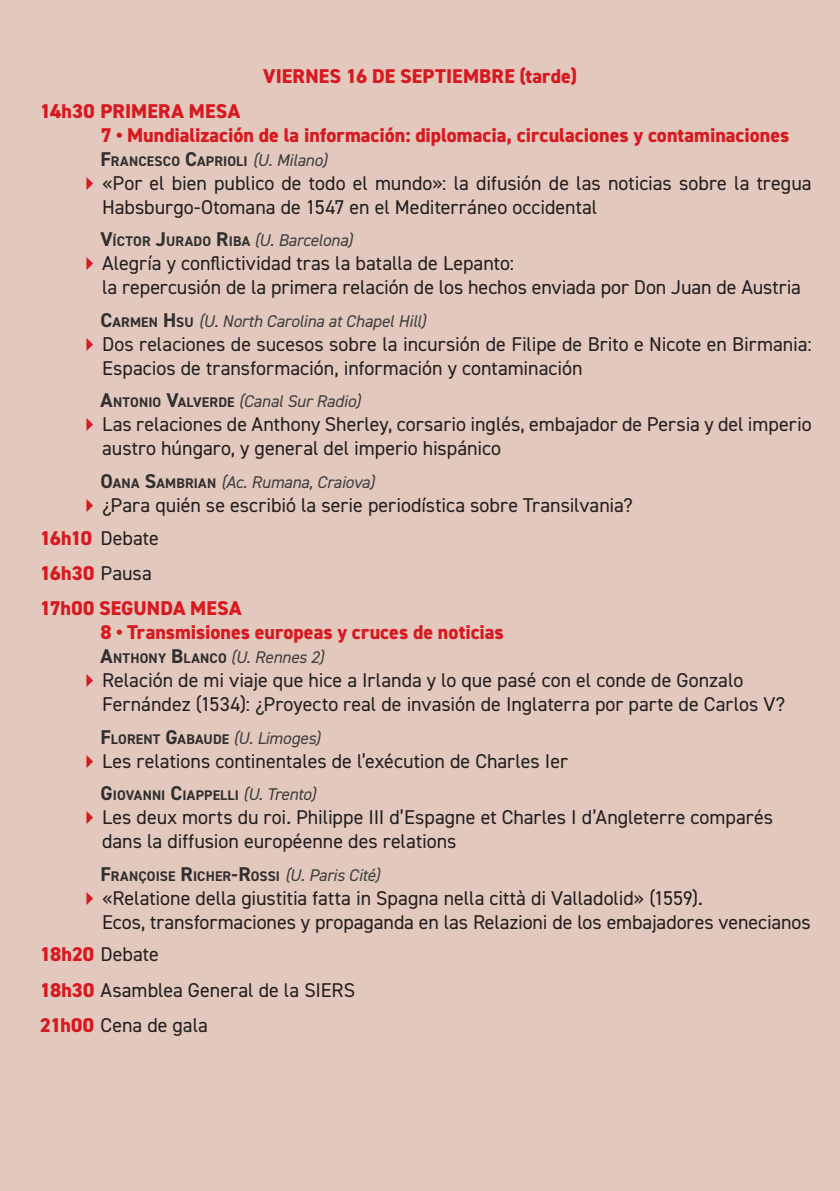
<style>
.page{position:relative;width:840px;height:1191px;background:#fff}
.page>*{position:absolute;margin:0;border:0;box-sizing:border-box;transform-origin:0 0}
.t1{font:20px/24px "DIN2014";color:#231f20}
.t2{font:800 20px "DIN2014";color:#e21a21}
.t3{font:700 20px "DIN2014";color:#312f30}
.t4{font:italic 17px "DIN2014";letter-spacing:-.01em;color:#3e3e3f}
.t5{font:700 14px "DIN2014";letter-spacing:.015em;color:#312f30}
.s1{font-size:20px}
.s2{font-weight:400;font-style:italic;font-size:17px;color:#3e3e3f}
.s3{font-weight:700;font-style:normal;font-size:20px;color:#312f30}
.s4{font-weight:700;font-style:normal;font-size:14px;color:#312f30}
.s5{font-weight:800;color:#e21a21}
.s6{font-weight:400;color:#231f20}
</style>
<div class="page">
<div style="left:0;top:0;width:839px;height:1191px;background:#e3c8bd"></div>
<p class="t2" style="left:263px;top:62px;width:315px">VIERNES 16 DE SEPTIEMBRE (tarde)</p>
<p class="t2" style="left:40px;top:98px;width:202px">14h30 PRIMERA MESA</p>
<p class="t2" style="left:100px;top:122px;width:690px">7 • Mundialización de la información: diplomacia, circulaciones y contaminaciones</p>
<p class="t5" style="left:100px;top:152px;width:228px"><span class="s1">F</span>RANCESCO <span class="s1">C</span>APRIOLI <span class="s2">(U. Milano)</span></p>
<p class="t1" style="left:102px;top:171px;width:710px">«Por el bien publico de todo el mundo»: la difusión de las noticias sobre la tregua<br>Habsburgo-Otomana de 1547 en el Mediterráneo occidental</p>
<p class="t3" style="left:40px;top:226px;width:38px">V</p>
<p class="t5" style="left:112px;top:232px;width:241px">ÍCTOR <span class="s1">J</span>URADO <span class="s1">R</span>IBA <span class="s2">(U. Barcelona)</span></p>
<p class="t1" style="left:102px;top:251px;width:700px">Alegría y conflictividad tras la batalla de Lepanto:<br>la repercusión de la primera relación de los hechos enviada por Don Juan de Austria</p>
<p class="t4" style="left:100px;top:310px;width:327px"><span class="s3">C</span><span class="s4">ARMEN</span> <span class="s3">H</span><span class="s4">SU</span> (U. North Carolina at Chapel Hill)</p>
<p class="t1" style="left:102px;top:332px;width:710px">Dos relaciones de sucesos sobre la incursión de Filipe de Brito e Nicote en Birmania:<br>Espacios de transformación, información y contaminación</p>
<p class="t4" style="left:100px;top:391px;width:261px"><span class="s3">A</span><span class="s4">NTONIO</span> <span class="s3">V</span><span class="s4">ALVERDE</span> (Canal Sur Radio)</p>
<p class="t1" style="left:102px;top:412px;width:710px">Las relaciones de Anthony Sherley, corsario inglés, embajador de Persia y del imperio austro húngaro, y general del imperio hispánico</p>
<p class="t3" style="left:40px;top:468px;width:38px">O</p>
<p class="t4" style="left:113px;top:471px;width:263px"><span class="s4">ANA</span> <span class="s3">S</span><span class="s4">AMBRIAN</span> (Ac. Rumana, Craiova)</p>
<p class="t1" style="left:102px;top:493px;width:532px">¿Para quién se escribió la serie periodística sobre Transilvania?</p>
<p class="t1" style="left:40px;top:525px;width:120px"><span class="s5">16h10</span> Debate</p>
<p class="t2" style="left:40px;top:559px;width:114px">16h30 <span class="s6">Pausa</span></p>
<p class="t2" style="left:40px;top:595px;width:203px">17h00 SEGUNDA MESA</p>
<p class="t2" style="left:100px;top:619px;width:404px">8 • Transmisiones europeas y cruces de noticias</p>
<p class="t3" style="left:40px;top:643px;width:38px">A</p>
<p class="t5" style="left:113px;top:649px;width:212px">NTHONY <span class="s1">B</span>LANCO <span class="s2">(U. Rennes 2)</span></p>
<p class="t1" style="left:102px;top:668px;width:684px">Relación de mi viaje que hice a Irlanda y lo que pasé con el conde de Gonzalo<br>Fernández (1534): ¿Proyecto real de invasión de Inglaterra por parte de Carlos V?</p>
<p class="t5" style="left:100px;top:729px;width:221px"><span class="s1">F</span>LORENT <span class="s1">G</span>ABAUDE <span class="s2">(U. Limoges)</span></p>
<p class="t1" style="left:102px;top:748px;width:467px">Les relations continentales de l’exécution de Charles Ier</p>
<p class="t5" style="left:100px;top:786px;width:217px"><span class="s1">G</span>IOVANNI <span class="s1">C</span>IAPPELLI <span class="s2">(U. Trento)</span></p>
<p class="t1" style="left:102px;top:805px;width:672px">Les deux morts du roi. Philippe III d’Espagne et Charles I d’Angleterre comparés dans la diffusion européenne des relations</p>
<p class="t5" style="left:100px;top:866px;width:281px"><span class="s1">F</span>RANÇOISE <span class="s1">R</span>ICH ER<span class="s1">-R</span>OSSI <span class="s2">(U. Paris Cité)</span></p>
<p class="t1" style="left:102px;top:885px;width:709px">«Relatione della giustitia fatta in Spagna nella città di Valladolid» (1559).<br>Ecos, transformaciones y propaganda en las Relazioni de los embajadores venecianos</p>
<p class="t1" style="left:40px;top:942px;width:120px"><span class="s5">18h20</span> Debate</p>
<p class="t1" style="left:40px;top:977px;width:317px"><span class="s5">18h30</span> Asamblea General de la SIERS</p>
<p class="t1" style="left:40px;top:1012px;width:170px"><span class="s5">21h00</span> Cena de gala</p>
</div>
